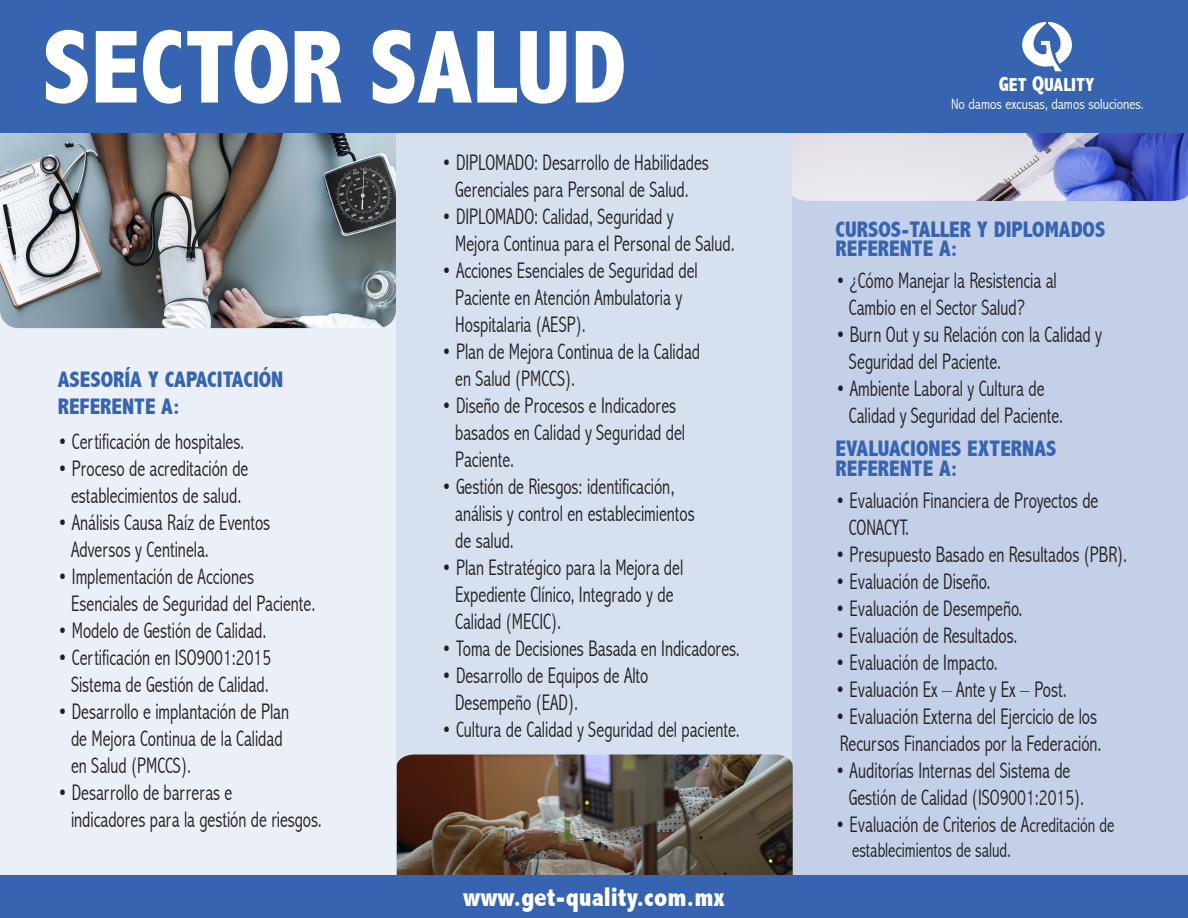
<style>
.page{position:relative;width:1188px;height:918px;background:#fff}
.page>*{position:absolute;margin:0;border:0;box-sizing:border-box;transform-origin:0 0}
.t1{font:800 condensed 105px "Abadi";color:#fff}
.t2{font:800 condensed 27px "Abadi";color:#fff}
.t3{font:300 condensed 22.5px/27px "Abadi";color:#231f20;scale:.86 1}
.t4{font:800 condensed 22.5px/19.5px "Abadi";color:#3764b0}
.t5{font:300 condensed 21px "Abadi";color:#231f20;scale:.86 1}
.t6{font:800 condensed 18.75px "Abadi";color:#fff}
.t7{font:300 condensed 15px "Abadi";color:#fff}
.s1{font-size:20.7px}
.s2{font-size:21.75px}
.s3{font-size:21px}
</style>
<div class="page">
<div style="left:0;top:116px;width:396px;height:773px;background:#ebeff7"></div>
<div style="left:396px;top:116px;width:396px;height:773px;background:#d7e0ef"></div>
<div style="left:792px;top:116px;width:396px;height:773px;background:#c3d0e7"></div>
<img style="left:0;top:133px;width:396px;height:195px">
<img style="left:792px;top:133px;width:396px;height:68px">
<img style="left:397px;top:754px;width:396px;height:121px">
<div style="left:0;top:875px;width:1188px;height:43px;background:#3764b0"></div>
<div style="left:0;top:0;width:1188px;height:133px;background:#3764b0"></div>
<svg style="left:1022px;top:22px;width:50px;height:49px"></svg>
<h1 class="t1" style="left:43px;top:7px;width:585px">SECTOR SALUD</h1>
<p class="t4" style="left:58px;top:366px;width:227px;line-height:27px">ASESORÍA Y CAPACITACIÓN<br>REFERENTE A:</p>
<p class="t3" style="left:58px;top:428px;width:218px">• Certificación de hospitales.</p>
<p class="t3" style="left:58px;top:455px;width:223px;text-align:center">• Proceso de acreditación de establecimientos de salud.</p>
<p class="t3" style="left:71px;top:509px;width:233px;text-indent:-13px">• Análisis Causa Raíz de Eventos<br>Adversos y Centinela.</p>
<p class="t3" style="left:71px;top:563px;width:286px;text-indent:-13px">• Implementación de Acciones<br>Esenciales de Seguridad del Paciente.</p>
<p class="t3" style="left:58px;top:617px;width:244px">• Modelo de Gestión de Calidad.</p>
<p class="t3" style="left:58px;top:644px;width:250px;text-align:center">• Certificación en ISO9001:2015<br>Sistema de Gestión de Calidad.</p>
<p class="t3" style="left:71px;top:698px;width:255px;text-indent:-13px">• Desarrollo e implantación de Plan de Mejora Continua de la Calidad en Salud (PMCCS).</p>
<p class="t3" style="left:71px;top:779px;width:293px;text-indent:-13px">• Desarrollo de barreras e<br>indicadores para la gestión de riesgos.</p>
<p class="t3" style="left:442px;top:149px;width:312px;text-align:center">• DIPLOMADO: Desarrollo de Habilidades<br>Gerenciales para Personal de Salud.</p>
<p class="t3" style="left:455px;top:203px;width:326px;text-indent:-13px">• DIPLOMADO: Calidad, Seguridad y<br>Mejora Continua para el Personal de Salud.</p>
<p class="t3" style="left:455px;top:257px;width:284px;text-indent:-13px">• Acciones Esenciales de Seguridad del<br>Paciente en Atención Ambulatoria y<br>Hospitalaria (AESP).</p>
<p class="t3" style="left:455px;top:338px;width:286px;text-indent:-13px">• Plan de Mejora Continua de la Calidad en Salud (PMCCS).</p>
<p class="t3" style="left:455px;top:392px;width:269px;text-indent:-13px">• Diseño de Procesos e Indicadores basados en Calidad y Seguridad del<br>Paciente.</p>
<p class="t3" style="left:455px;top:473px;width:280px;text-indent:-13px">• Gestión de Riesgos: identificación, análisis y control en establecimientos de salud.</p>
<p class="t3" style="left:455px;top:554px;width:267px;text-indent:-13px">• Plan Estratégico para la Mejora del<br>Expediente Clínico, Integrado y de<br>Calidad (MECIC).</p>
<p class="t3" style="left:442px;top:635px;width:348px">• Toma de Decisiones Basada en Indicadores.</p>
<p class="t3" style="left:455px;top:662px;width:226px;text-indent:-13px">• Desarrollo de Equipos de Alto<br>Desempeño (EAD).</p>
<p class="t3" style="left:442px;top:716px;width:348px">• Cultura de Calidad y Seguridad del paciente.</p>
<p class="t2" style="left:463px;top:881px;width:263px">www.get-quality.com.mx</p>
<p class="t6" style="left:999px;top:74px;width:97px"><span class="s1">G</span>ET <span class="s2">Q</span>UALITY</p>
<p class="t7" style="left:951px;top:95px;width:194px">No damos excusas, damos soluciones.</p>
<p class="t4" style="left:836px;top:219px;width:271px">CURSOS-TALLER Y DIPLOMADOS<br>REFERENTE A:</p>
<p class="t3" style="left:849px;top:267px;width:243px;text-indent:-13px">• ¿Cómo Manejar la Resistencia al<br>Cambio en el Sector Salud?</p>
<p class="t3" style="left:849px;top:321px;width:296px;text-indent:-13px">• Burn Out y su Relación con la Calidad y<br>Seguridad del Paciente.</p>
<p class="t3" style="left:849px;top:375px;width:251px;text-indent:-13px">• Ambiente Laboral y Cultura de<br>Calidad y Seguridad del Paciente.</p>
<p class="t4" style="left:836px;top:439px;width:222px">EVALUACIONES EXTERNAS<br>REFERENTE A:</p>
<p class="t3" style="left:849px;top:487px;width:292px;text-indent:-13px">• Evaluación Financiera de Proyectos de<br>CONACYT.</p>
<p class="t3" style="left:836px;top:541px;width:341px">• Presupuesto Basado en Resultados (PBR).</p>
<p class="t3" style="left:836px;top:568px;width:182px">• Evaluación de Diseño.</p>
<p class="t3" style="left:836px;top:595px;width:219px">• Evaluación de Desempeño.</p>
<p class="t3" style="left:836px;top:622px;width:213px">• Evaluación de Resultados.</p>
<p class="t3" style="left:836px;top:649px;width:190px">• Evaluación de Impacto.</p>
<p class="t3" style="left:836px;top:676px;width:270px">• Evaluación Ex – Ante y Ex – Post.</p>
<p class="t3" style="left:836px;top:703px;width:311px">• Evaluación Externa del Ejercicio de los<br>Recursos Financiados por la Federación.</p>
<p class="t3" style="left:849px;top:757px;width:275px;text-indent:-13px">• Auditorías Internas del Sistema de<br>Gestión de Calidad (ISO9001:2015).</p>
<p class="t3" style="left:836px;top:811px;width:326px">• Evaluación de Criterios de A<span class="s3">creditación de</span></p>
<p class="t5" style="left:852px;top:838px;width:186px">establecimientos de salud.</p>
</div>
